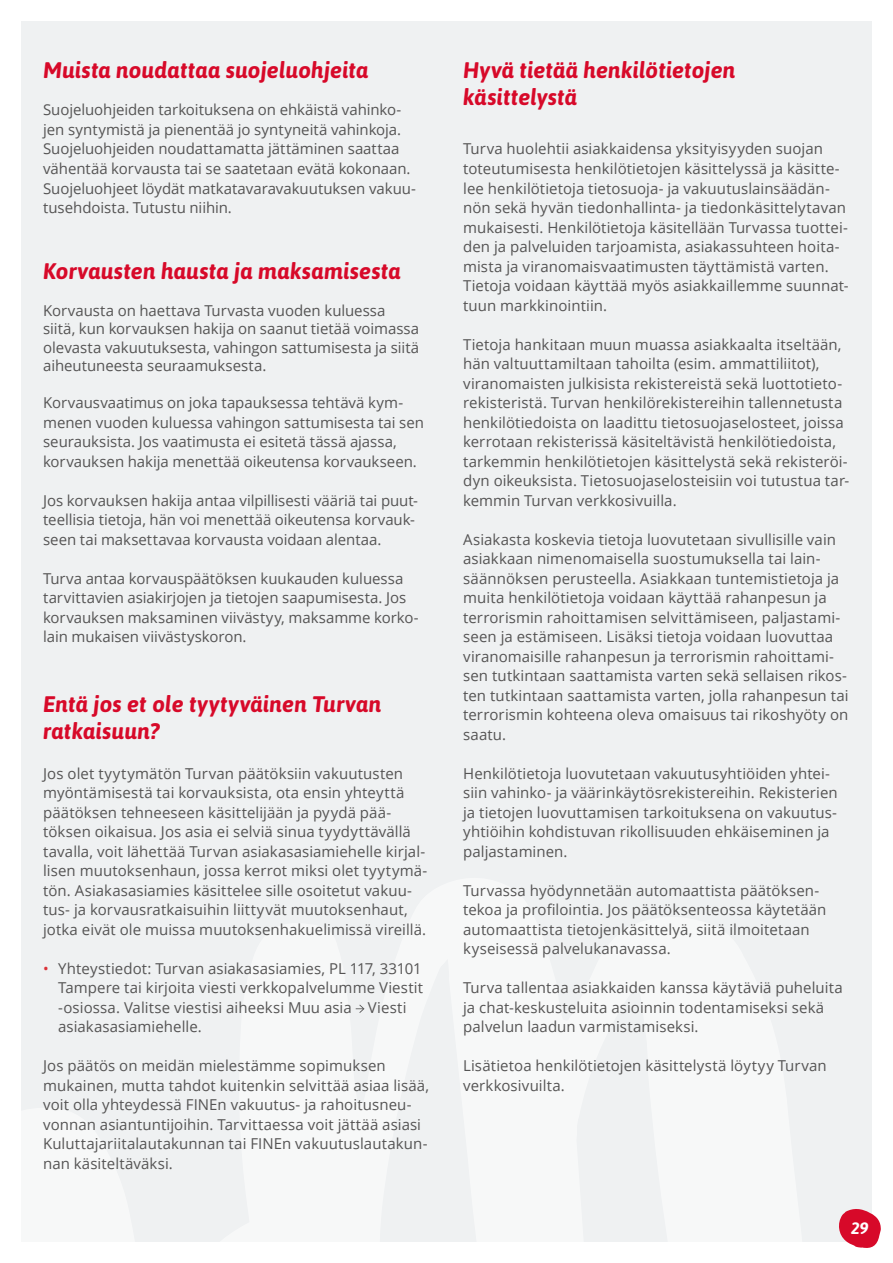
<style>
.page{position:relative;width:893px;height:1263px;background:#fff}
.page>*{position:absolute;margin:0;border:0;box-sizing:border-box;transform-origin:0 0}
.Otsikko2{font:italic 700 22.5px/27px "Asap";letter-spacing:.005em;color:#d70929}
.t1{font:italic 700 16.5px "Asap";color:#fff}
.Leipis{font:15px/19.5px "Open Sans";letter-spacing:.005em;color:#555454}
.Sivun_pääotsikko{font:15px/18.5px "Open Sans";letter-spacing:-.005em;color:#555454}
.s1{color:#db3238}
</style>
<div class="page">
<div style="left:21px;top:21px;width:851px;height:1221px;background:#eff1f2"></div>
<svg style="left:356px;top:1004px;width:8px;height:9px"></svg>
<svg style="left:839px;top:1209px;width:42px;height:39px"></svg>
<p class="Otsikko2" style="left:43px;top:56px;width:327px">Muista noudattaa suojeluohjeita</p>
<p class="Leipis" style="left:43px;top:100px;width:369px">Suojeluohjeiden tarkoituksena on ehkäistä vahinko&shy;jen syntymistä ja pienentää jo syntyneitä vahinkoja.<br>Suojeluohjeiden noudattamatta jättäminen saattaa vähentää korvausta tai se saatetaan evätä kokonaan.</p>
<p class="Leipis" style="left:43px;top:178px;width:374px">Suojeluohjeet löydät matkatavaravakuutuksen vakuu&shy;tusehdoista. Tutustu niihin.</p>
<p class="Otsikko2" style="left:43px;top:257px;width:359px">Korvausten hausta ja maksamisesta</p>
<p class="Sivun_pääotsikko" style="left:43px;top:301px;width:378px">Korvausta on haettava Turvasta vuoden kuluessa siitä, kun korvauksen hakija on saanut tietää voimassa olevasta vakuutuksesta, vahingon sattumisesta ja siitä aiheutuneesta seuraamuksesta.</p>
<p class="Leipis" style="left:43px;top:392px;width:382px">Korvausvaatimus on joka tapauksessa tehtävä kym&shy;menen vuoden kuluessa vahingon sattumisesta tai sen seurauksista. Jos vaatimusta ei esitetä tässä ajassa,</p>
<p class="Leipis" style="left:43px;top:451px;width:375px">korvauksen hakija menettää oikeutensa korvaukseen.</p>
<p class="Leipis" style="left:43px;top:490px;width:376px">Jos korvauksen hakija antaa vilpillisesti vääriä tai puut&shy;teellisia tietoja, hän voi menettää oikeutensa korvauk&shy;seen tai maksettavaa korvausta voidaan alentaa.</p>
<p class="Leipis" style="left:43px;top:568px;width:377px">Turva antaa korvauspäätöksen kuukauden kuluessa tarvittavien asiakirjojen ja tietojen saapumisesta. Jos korvauksen maksaminen viivästyy, maksamme korko&shy;lain mukaisen viivästyskoron.</p>
<p class="Otsikko2" style="left:43px;top:691px;width:340px">Entä jos et ole tyytyväinen Turvan ratkaisuun?</p>
<p class="Leipis" style="left:43px;top:763px;width:386px">Jos olet tyytymätön Turvan päätöksiin vakuutusten myöntämisestä tai korvauksista, ota ensin yhteyttä päätöksen tehneeseen käsittelijään ja pyydä pää&shy;töksen oikaisua. Jos asia ei selviä sinua tyydyttävällä tavalla, voit lähettää Turvan asiakasasiamiehelle kirjal&shy;lisen muutoksenhaun, jossa kerrot miksi olet tyytymä&shy;tön. Asiakasasiamies käsittelee sille osoitetut vakuu&shy;tus- ja korvausratkaisuihin liittyvät muutoksenhaut, jotka eivät ole muissa muutoksenhakuelimissä vireillä.</p>
<p class="Leipis" style="left:58px;top:958px;width:366px;text-indent:-15px"><span class="s1">•</span> Yhteystiedot: Turvan asiakasasiamies, PL 117, 33101<br>Tampere tai kirjoita viesti verkkopalvelumme Viestit -osiossa. Valitse viestisi aiheeksi Muu asia Viesti asiakasasiamiehelle.</p>
<p class="Leipis" style="left:43px;top:1055px;width:387px">Jos päätös on meidän mielestämme sopimuksen mukainen, mutta tahdot kuitenkin selvittää asiaa lisää, voit olla yhteydessä FINEn vakuutus- ja rahoitusneu&shy;vonnan asiantuntijoihin. Tarvittaessa voit jättää asiasi Kuluttajariitalautakunnan tai FINEn vakuutuslautakun&shy;nan käsiteltäväksi.</p>
<p class="Otsikko2" style="left:463px;top:56px;width:274px">Hyvä tietää henkilötietojen käsittelystä</p>
<p class="Leipis" style="left:463px;top:139px;width:387px">Turva huolehtii asiakkaidensa yksityisyyden suojan toteutumisesta henkilötietojen käsittelyssä ja käsitte&shy;lee henkilötietoja tietosuoja- ja vakuutuslainsäädän&shy;nön sekä hyvän tiedonhallinta- ja tiedonkäsittelytavan mukaisesti. Henkilötietoja käsitellään Turvassa tuottei&shy;den ja palveluiden tarjoamista, asiakassuhteen hoita&shy;mista ja viranomaisvaatimusten täyttämistä varten.<br>Tietoja voidaan käyttää myös asiakkaillemme suunnat&shy;tuun markkinointiin.</p>
<p class="Leipis" style="left:463px;top:334px;width:388px">Tietoja hankitaan muun muassa asiakkaalta itseltään, hän valtuuttamiltaan tahoilta (esim. ammattiliitot), viranomaisten julkisista rekistereistä sekä luottotieto&shy;rekisteristä. Turvan henkilörekistereihin tallennetusta henkilötiedoista on laadittu tietosuojaselosteet, joissa kerrotaan rekisterissä käsiteltävistä henkilötiedoista, tarkemmin henkilötietojen käsittelystä sekä rekisteröi&shy;dyn oikeuksista. Tietosuojaselosteisiin voi tutustua tar&shy;kemmin Turvan verkkosivuilla.</p>
<p class="Leipis" style="left:463px;top:529px;width:387px">Asiakasta koskevia tietoja luovutetaan sivullisille vain asiakkaan nimenomaisella suostumuksella tai lain&shy;säännöksen perusteella. Asiakkaan tuntemistietoja ja muita henkilötietoja voidaan käyttää rahanpesun ja terrorismin rahoittamisen selvittämiseen, paljastami&shy;seen ja estämiseen. Lisäksi tietoja voidaan luovuttaa viranomaisille rahanpesun ja terrorismin rahoittami&shy;sen tutkintaan saattamista varten sekä sellaisen rikos&shy;ten tutkintaan saattamista varten, jolla rahanpesun tai terrorismin kohteena oleva omaisuus tai rikoshyöty on saatu.</p>
<p class="Leipis" style="left:463px;top:763px;width:376px">Henkilötietoja luovutetaan vakuutusyhtiöiden yhtei&shy;siin vahinko- ja väärinkäytösrekistereihin. Rekisterien ja tietojen luovuttamisen tarkoituksena on vakuutus&shy;yhtiöihin kohdistuvan rikollisuuden ehkäiseminen ja paljastaminen.</p>
<p class="Leipis" style="left:463px;top:880px;width:365px">Turvassa hyödynnetään automaattista päätöksen&shy;tekoa ja profilointia. Jos päätöksenteossa käytetään automaattista tietojenkäsittelyä, siitä ilmoitetaan kyseisessä palvelukanavassa.</p>
<p class="Leipis" style="left:463px;top:977px;width:381px">Turva tallentaa asiakkaiden kanssa käytäviä puheluita ja chat-keskusteluita asioinnin todentamiseksi sekä palvelun laadun varmistamiseksi.</p>
<p class="Leipis" style="left:463px;top:1055px;width:365px">Lisätietoa henkilötietojen käsittelystä löytyy Turvan verkkosivuilta.</p>
<p class="t1" style="left:851px;top:1218px;width:19px">29</p>
</div>
